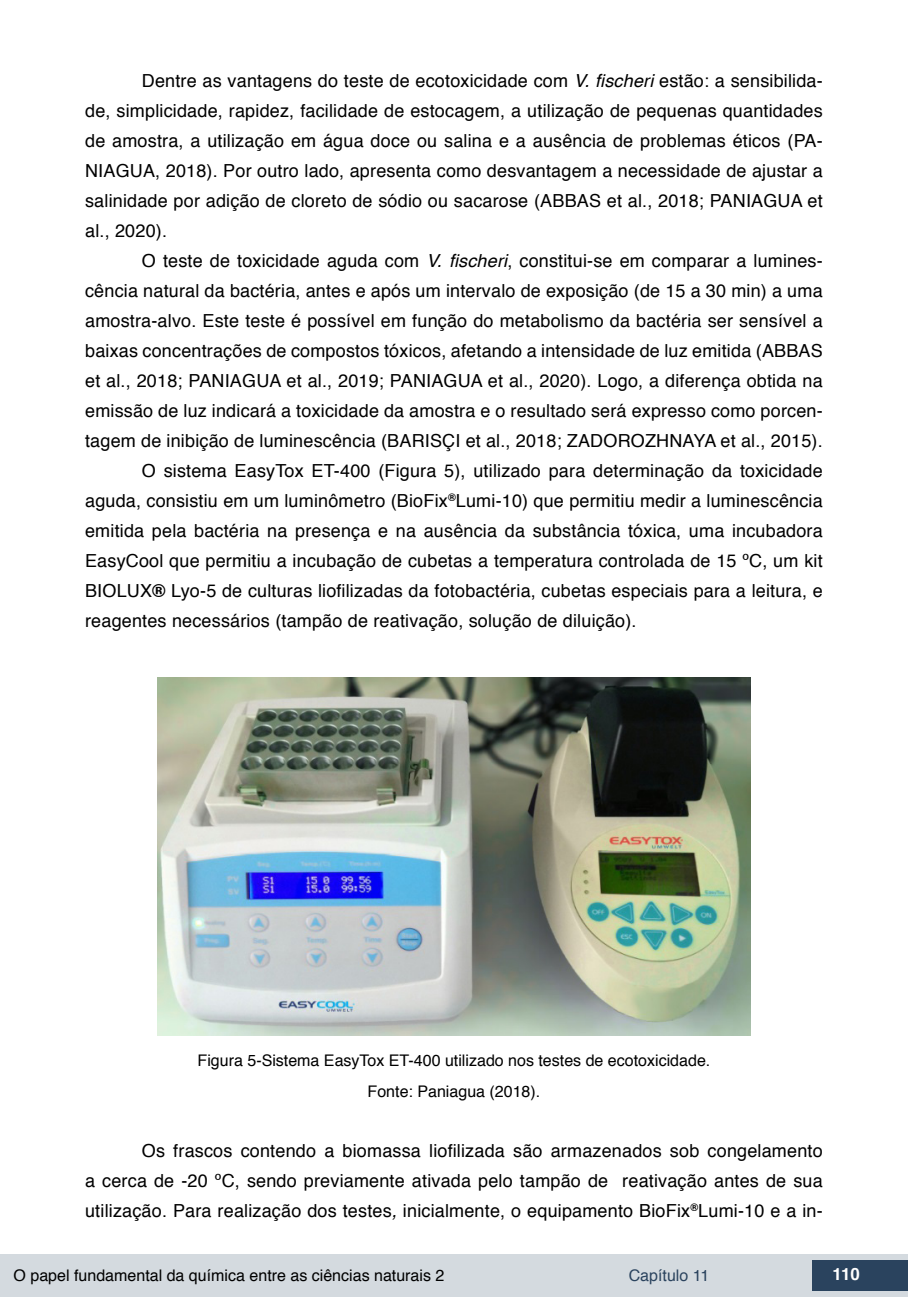
<style>
.page{position:relative;width:908px;height:1304px;background:#fff}
.page>*{position:absolute;margin:0;border:0;box-sizing:border-box;transform-origin:0 0}
.txt{font:18px/30px "Helvetica";letter-spacing:.01em;color:#000;text-align:justify}
.t1{font:700 16.8px "Helvetica";color:#fff}
.imagens_graf_tab{font:16px "Helvetica";color:#000}
.t2{font:16px "Helvetica";color:#2a435e}
.s1{font-style:italic}
.s2{font-weight:700}
</style>
<div class="page">
<div style="left:0;top:1254px;width:906px;height:43px;background:#d4dadf"></div>
<div style="left:812px;top:1261px;width:95px;height:30px;background:#2a435e"></div>
<img style="left:158px;top:677px;width:591px;height:358px">
<p class="txt" style="left:85px;top:66px;width:739px;text-indent:57px">Dentre as vantagens do teste de ecotoxicidade com <span class="s1">V. fischeri</span> estão: a sensibilida&shy;de, simplicidade, rapidez, facilidade de estocagem, a utilização de pequenas quantidades de amostra, a utilização em água doce ou salina e a ausência de problemas éticos (PA-NIAGUA, 2018). Por outro lado, apresenta como desvantagem a necessidade de ajustar a salinidade por adição de cloreto de sódio ou sacarose (ABBAS et al., 2018; PANIAGUA et al., 2020).</p>
<p class="txt" style="left:85px;top:246px;width:739px;text-indent:57px">O teste de toxicidade aguda com <span class="s1">V. fischeri</span>, constitui-se em comparar a lumines&shy;cência natural da bactéria, antes e após um intervalo de exposição (de 15 a 30 min) a uma amostra-alvo. Este teste é possível em função do metabolismo da bactéria ser sensível a baixas concentrações de compostos tóxicos, afetando a intensidade de luz emitida (ABBAS et al., 2018; PANIAGUA et al., 2019; PANIAGUA et al., 2020). Logo, a diferença obtida na emissão de luz indicará a toxicidade da amostra e o resultado será expresso como porcen&shy;tagem de inibição de luminescência (BARISÇI et al., 2018; ZADOROZHNAYA et al., 2015).</p>
<p class="txt" style="left:85px;top:457px;width:738px;text-indent:57px">O sistema EasyTox ET-400 (Figura 5), utilizado para determinação da toxicidade aguda, consistiu em um luminômetro (BioFix<sup>®</sup>Lumi-10) que permitiu medir a luminescência emitida pela bactéria na presença e na ausência da substância tóxica, uma incubadora EasyCool que permitiu a incubação de cubetas a temperatura controlada de 15 ºC, um kit BIOLUX<span class="s2">®</span> Lyo-5 de culturas liofilizadas da fotobactéria, cubetas especiais para a leitura, e reagentes necessários (tampão de reativação, solução de diluição).</p>
<p class="imagens_graf_tab" style="left:197px;top:1048px;width:514px">Figura 5-Sistema EasyTox ET-400 utilizado nos testes de ecotoxicidade.</p>
<p class="imagens_graf_tab" style="left:367px;top:1079px;width:174px">Fonte: Paniagua (2018).</p>
<p class="txt" style="left:85px;top:1136px;width:739px;text-indent:57px">Os frascos contendo a biomassa liofilizada são armazenados sob congelamento a cerca de -20 ºC, sendo previamente ativada pelo tampão de reativação antes de sua utilização. Para realização dos testes<span class="s1">,</span> inicialmente, o equipamento BioFix<sup>®</sup>Lumi-10 e a in-</p>
<p class="imagens_graf_tab" style="left:14px;top:1263px;width:432px">O papel fundamental da química entre as ciências naturais 2</p>
<p class="t2" style="left:628px;top:1263px;width:82px">Capítulo 11</p>
<p class="t1" style="left:832px;top:1261px;width:29px">110</p>
</div>
